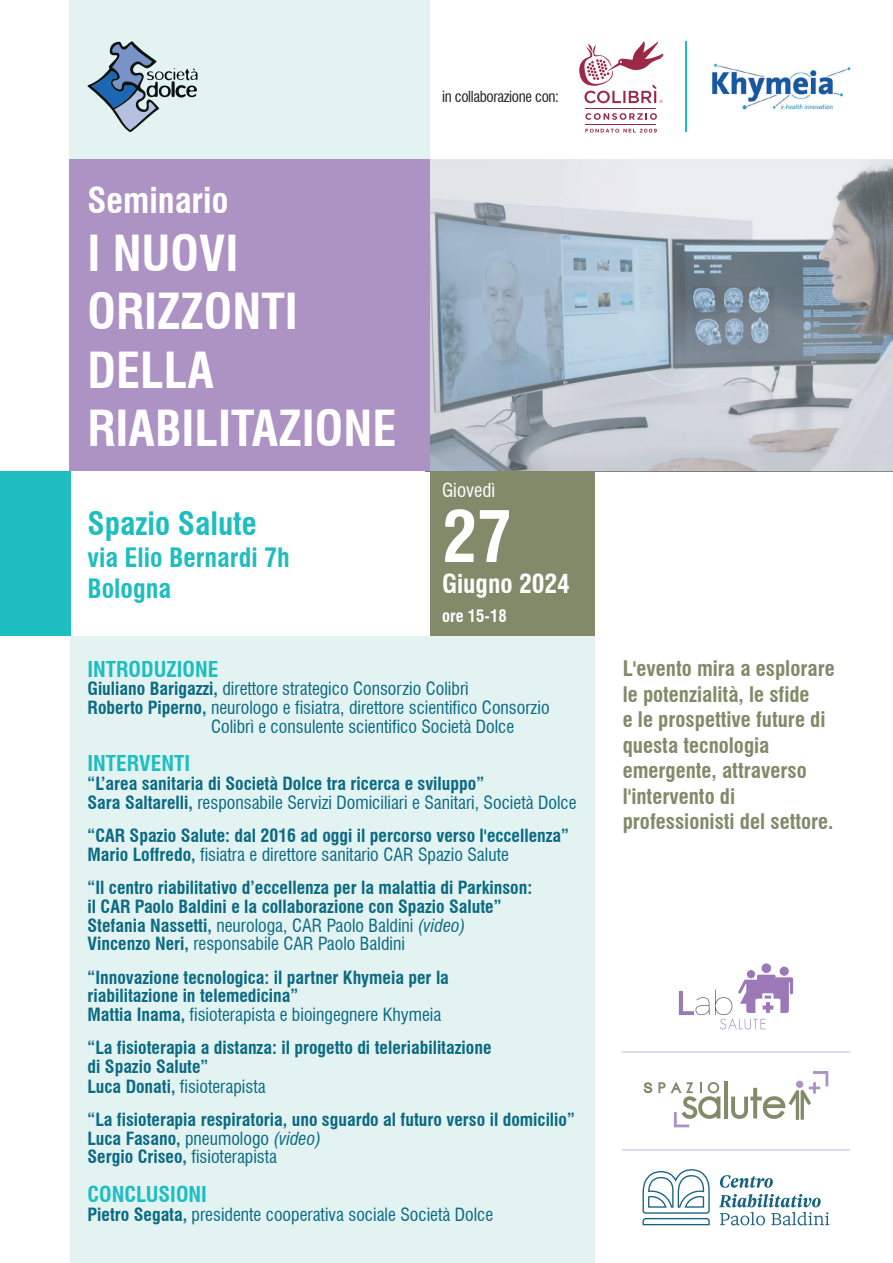
<style>
.page{position:relative;width:893px;height:1263px;background:#fff}
.page>*{position:absolute;margin:0;border:0;box-sizing:border-box;transform-origin:0 0}
.t1{font:700 condensed 69.9px "Swiss 721 BT";color:#fff}
.t2{font:700 condensed 48.45px/58.2px "Swiss 721 BT";color:#fff}
.t3{font:700 condensed 34.8px "Swiss 721 BT";color:#fff}
.t4{font:700 condensed 31.5px "Swiss 721 BT";color:#1ebdc0}
.t5{font:700 condensed 26.1px/31.3px "Swiss 721 BT";color:#1ebdc0}
.t6{font:700 condensed 25.5px "Swiss 721 BT";color:#fff}
.t7{font:700 condensed 21.3px "Swiss 721 BT";color:#1ebdc0}
.t8{font:700 condensed 21px/25.5px "Swiss 721 BT";color:#838a6a}
.t9{font:condensed 18.9px "Swiss 721 BT";color:#fff}
.t10{font:700 condensed 17.85px/18.8px "Swiss 721 BT";color:#0c6a83}
.t11{font:condensed 17.85px "Swiss 721 BT";color:#0c6a83}
.t12{font:700 condensed 16.65px "Swiss 721 BT";color:#fff}
.t13{font:condensed 15px "Swiss 721 BT";letter-spacing:-.025em;color:#231f20}
.s1{font-weight:700}
.s2{font-weight:400}
.s3{font-weight:400;font-style:italic}
</style>
<div class="page">
<div style="left:70px;top:636px;width:525px;height:627px;background:#e2f3f2"></div>
<div style="left:70px;top:0;width:360px;height:161px;background:#e2f3f2"></div>
<img style="left:430px;top:159px;width:463px;height:312px">
<svg style="left:87px;top:41px;width:111px;height:91px"></svg>
<div style="left:70px;top:159px;width:360px;height:312px;background:#ad92c4"></div>
<div style="left:430px;top:471px;width:165px;height:165px;background:#838a6a"></div>
<div style="left:0;top:471px;width:70px;height:165px;background:#1ebdc0"></div>
<img style="left:711px;top:63px;width:140px;height:47px">
<svg style="left:579px;top:41px;width:85px;height:62px"></svg>
<hr style="left:586px;top:108px;width:70px;height:1px;background:#9c2848">
<hr style="left:586px;top:124px;width:70px;height:1px;background:#9c2848">
<svg style="left:585px;top:129px;width:72px;height:4px"></svg>
<svg style="left:585px;top:113px;width:72px;height:7px"></svg>
<hr style="left:685px;top:42px;width:1px;height:90px;background:#1ebdc0">
<hr style="left:622px;top:1149px;width:227px;height:1px;background:#e1d9eb">
<svg style="left:644px;top:1082px;width:8px;height:11px"></svg>
<svg style="left:658px;top:1082px;width:62px;height:45px"></svg>
<hr style="left:724px;top:1081px;width:4px;height:37px;background:#838a6a">
<svg style="left:731px;top:1071px;width:97px;height:49px"></svg>
<div style="left:780px;top:967px;width:9px;height:9px;background:#9a79b6;border-radius:50%"></div>
<div style="left:761px;top:963px;width:10px;height:10px;background:#9a79b6;border-radius:50%"></div>
<div style="left:747px;top:970px;width:8px;height:8px;background:#9a79b6;border-radius:50%"></div>
<svg style="left:679px;top:975px;width:114px;height:54px"></svg>
<svg style="left:766px;top:1002px;width:4px;height:11px"></svg>
<svg style="left:763px;top:1005px;width:10px;height:4px"></svg>
<hr style="left:622px;top:1051px;width:227px;height:1px;background:#e1d9eb">
<svg style="left:642px;top:1169px;width:68px;height:56px"></svg>
<svg style="left:720px;top:1175px;width:53px;height:13px"></svg>
<svg style="left:719px;top:1194px;width:110px;height:31px"></svg>
<h3 class="t3" style="left:88px;top:179px;width:142px">Seminario</h3>
<h2 class="t2" style="left:88px;top:224px;width:310px">I NUOVI<br>ORIZZONTI<br>DELLA<br>RIABILITAZIONE</h2>
<h3 class="t4" style="left:88px;top:505px;width:171px">Spazio Salute</h3>
<h3 class="t5" style="left:88px;top:541px;width:204px">via Elio Bernardi 7h<br>Bologna</h3>
<p class="t13" style="left:442px;top:88px;width:118px">in collaborazione con:</p>
<p class="t9" style="left:442px;top:478px;width:55px">Giovedì</p>
<h1 class="t1" style="left:442px;top:495px;width:71px">27</h1>
<h3 class="t6" style="left:442px;top:568px;width:129px">Giugno 2024</h3>
<p class="t12" style="left:442px;top:605px;width:66px">ore 15-18</p>
<p class="t7" style="left:88px;top:656px;width:132px">INTRODUZIONE</p>
<p class="t11" style="left:88px;top:678px;width:383px"><span class="s1">Giuliano Barigazzi,</span> direttore strategico Consorzio Colibrì</p>
<p class="t11" style="left:88px;top:697px;width:464px"><span class="s1">Roberto Piperno,</span> neurologo e fisiatra, direttore scientifico Consorzio</p>
<p class="t11" style="left:211px;top:715px;width:305px">Colibrì e consulente scientifico Società Dolce</p>
<p class="t7" style="left:88px;top:751px;width:104px">INTERVENTI</p>
<p class="t10" style="left:88px;top:774px;width:490px">“L’area sanitaria di Società Dolce tra ricerca e sviluppo”<br>Sara Saltarelli, <span class="s2">responsabile Servizi Domiciliari e Sanitari, Società Dolce</span></p>
<p class="t10" style="left:88px;top:826px;width:483px">“CAR Spazio Salute: dal 2016 ad oggi il percorso verso l'eccellenza”<br>Mario Loffredo, <span class="s2">fisiatra e direttore sanitario CAR Spazio Salute</span></p>
<p class="t10" style="left:88px;top:897px;width:416px">il CAR Paolo Baldini e la collaborazione con Spazio Salute”<br>Stefania Nassetti, <span class="s2">neurologa, CAR Paolo Baldini</span> <span class="s3">(video)<br></span>Vincenzo Neri, <span class="s2">responsabile CAR Paolo Baldini</span></p>
<p class="t10" style="left:88px;top:968px;width:363px">“Innovazione tecnologica: il partner Khymeia per la riabilitazione in telemedicina”<br>Mattia Inama, <span class="s2">fisioterapista e bioingegnere Khymeia</span></p>
<p class="t10" style="left:88px;top:1038px;width:405px;line-height:19.2px">“La fisioterapia a distanza: il progetto di teleriabilitazione di Spazio Salute”<br>Luca Donati, <span class="s2">fisioterapista</span></p>
<p class="t10" style="left:88px;top:1110px;width:489px">“La fisioterapia respiratoria, uno sguardo al futuro verso il domicilio”<br>Luca Fasano, <span class="s2">pneumologo</span> <span class="s3">(video)<br></span>Sergio Criseo, <span class="s2">fisioterapista</span></p>
<p class="t7" style="left:88px;top:1182px;width:121px">CONCLUSIONI</p>
<p class="t11" style="left:88px;top:1204px;width:407px"><span class="s1">Pietro Segata,</span> presidente cooperativa sociale Società Dolce</p>
<p class="t10" style="left:88px;top:878px;width:446px">“Il centro riabilitativo d’eccellenza per la malattia di Parkinson:</p>
<p class="t8" style="left:623px;top:656px;width:214px">L'evento mira a esplorare le potenzialità, le sfide<br>e le prospettive future di questa tecnologia emergente, attraverso l'intervento di professionisti del settore.</p>
</div>
